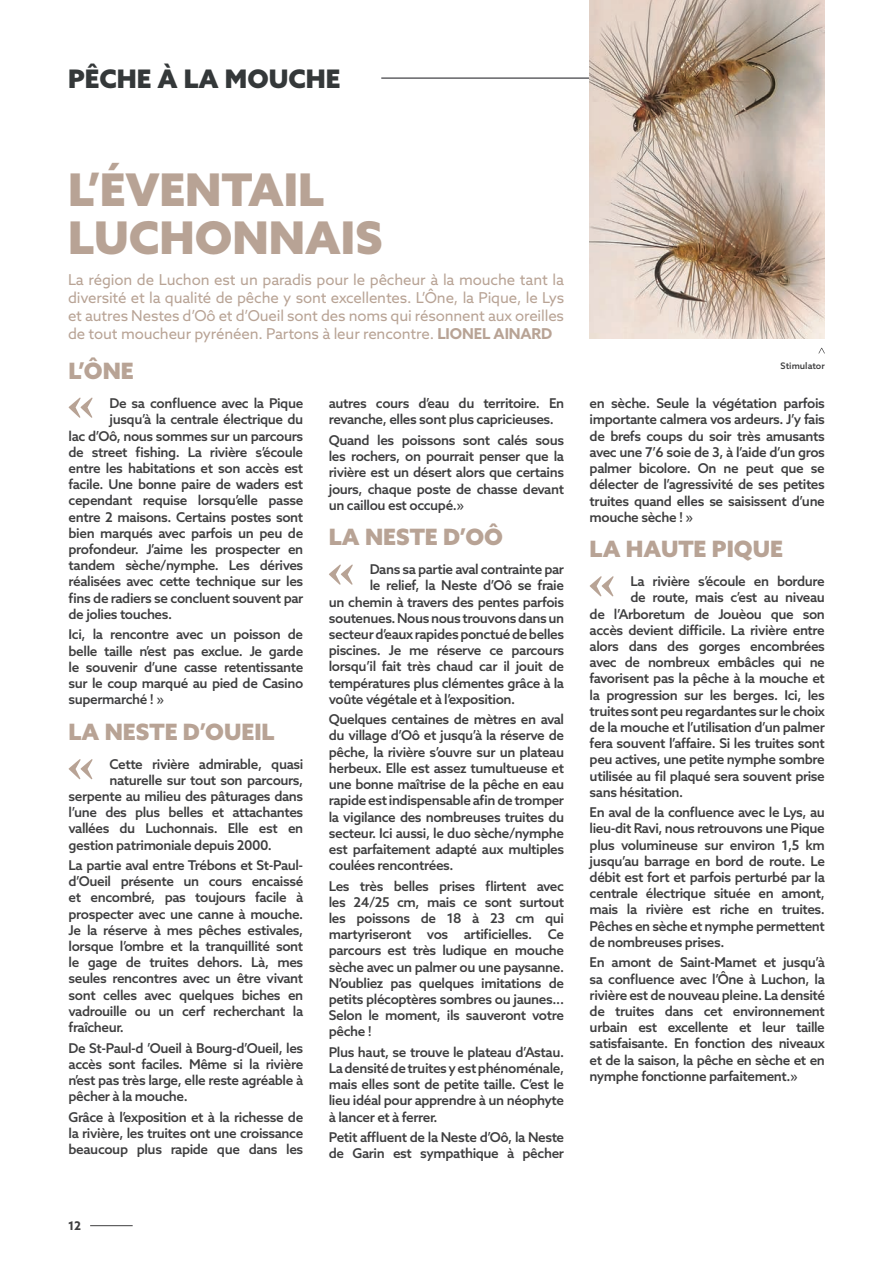
<style>
.page{position:relative;width:893px;height:1263px;background:#fff}
.page>*{position:absolute;margin:0;border:0;box-sizing:border-box;transform-origin:0 0}
.t1{font:900 45px/48px "Azo Sans";color:#b8a395}
.t2{font:900 25.5px "Azo Sans";color:#343839}
.t3{font:900 22.5px "Azo Sans";color:#b8a395}
.t4{font:15px/18px "Azo Sans";letter-spacing:-.01em;color:#b8a395;text-align:justify}
.t5{font:500 13.5px/16.2px "Azo Sans";letter-spacing:-.03em;color:#3e3e3f;text-align:justify}
.t6{font:700 12px "Azo Sans";color:#3e3e3f}
.t7{font:500 9px "Azo Sans";color:#3e3e3f}
.s1{font-weight:700}
</style>
<div class="page">
<hr style="left:90px;top:1225px;width:43px;height:1px;background:#3e3e3f">
<svg style="left:818px;top:348px;width:7px;height:5px"></svg>
<hr style="left:381px;top:77px;width:444px;height:2px;background:#636366">
<img style="left:590px;top:0;width:235px;height:339px">
<svg style="left:69px;top:398px;width:23px;height:20px"></svg>
<svg style="left:69px;top:759px;width:23px;height:20px"></svg>
<svg style="left:329px;top:564px;width:24px;height:21px"></svg>
<svg style="left:590px;top:576px;width:23px;height:20px"></svg>
<h2 class="t2" style="left:68px;top:62px;width:274px">PÊCHE À LA MOUCHE</h2>
<h1 class="t1" style="left:68px;top:165px;width:316px">L’ÉVENTAIL<br>LUCHONNAIS</h1>
<p class="t4" style="left:68px;top:270px;width:498px">La région de Luchon est un paradis pour le pêcheur à la mouche tant la diversité et la qualité de pêche y sont excellentes. L’Ône, la Pique, le Lys et autres Nestes d’Oô et d’Oueil sont des noms qui résonnent aux oreilles de tout moucheur pyrénéen. Partons à leur rencontre. <span class="s1">LIONEL AINARD</span></p>
<h3 class="t3" style="left:69px;top:356px;width:67px">L’ÔNE</h3>
<p class="t5" style="left:109px;top:395px;width:195px">De sa confluence avec la Pique</p>
<p class="t5" style="left:109px;top:411px;width:195px">jusqu’à la centrale électrique du</p>
<p class="t5" style="left:69px;top:427px;width:236px">lac d’Oô, nous sommes sur un parcours</p>
<p class="t5" style="left:69px;top:444px;width:236px">de street fishing. La rivière s’écoule</p>
<p class="t5" style="left:69px;top:460px;width:236px">entre les habitations et son accès est</p>
<p class="t5" style="left:69px;top:476px;width:236px">facile. Une bonne paire de waders est</p>
<p class="t5" style="left:69px;top:492px;width:236px">cependant requise lorsqu’elle passe</p>
<p class="t5" style="left:69px;top:508px;width:236px">entre 2 maisons. Certains postes sont</p>
<p class="t5" style="left:69px;top:525px;width:236px">bien marqués avec parfois un peu de</p>
<p class="t5" style="left:69px;top:541px;width:236px">profondeur. J’aime les prospecter en</p>
<p class="t5" style="left:69px;top:557px;width:236px">tandem sèche/nymphe. Les dérives</p>
<p class="t5" style="left:69px;top:573px;width:236px">réalisées avec cette technique sur les</p>
<p class="t5" style="left:69px;top:589px;width:236px">fins de radiers se concluent souvent par</p>
<p class="t5" style="left:69px;top:606px;width:105px">de jolies touches.</p>
<p class="t5" style="left:69px;top:626px;width:236px">Ici, la rencontre avec un poisson de belle taille n’est pas exclue. Je garde le souvenir d’une casse retentissante sur le coup marqué au pied de Casino supermarché ! »</p>
<h3 class="t3" style="left:69px;top:716px;width:207px">LA NESTE D’OUEIL</h3>
<p class="t5" style="left:109px;top:755px;width:195px">Cette rivière admirable, quasi</p>
<p class="t5" style="left:109px;top:772px;width:195px">naturelle sur tout son parcours,</p>
<p class="t5" style="left:69px;top:788px;width:236px">serpente au milieu des pâturages dans</p>
<p class="t5" style="left:69px;top:804px;width:236px">l’une des plus belles et attachantes</p>
<p class="t5" style="left:69px;top:820px;width:236px">vallées du Luchonnais. Elle est en</p>
<p class="t5" style="left:69px;top:836px;width:205px">gestion patrimoniale depuis 2000.</p>
<p class="t5" style="left:69px;top:857px;width:236px">La partie aval entre Trébons et St-Paul&shy;d’Oueil présente un cours encaissé et encombré, pas toujours facile à prospecter avec une canne à mouche.<br>Je la réserve à mes pêches estivales, lorsque l’ombre et la tranquillité sont le gage de truites dehors. Là, mes seules rencontres avec un être vivant sont celles avec quelques biches en vadrouille ou un cerf recherchant la fraîcheur.</p>
<p class="t5" style="left:69px;top:1039px;width:236px">De St-Paul-d ’Oueil à Bourg-d’Oueil, les accès sont faciles. Même si la rivière n’est pas très large, elle reste agréable à pêcher à la mouche.</p>
<p class="t5" style="left:69px;top:1108px;width:236px">Grâce à l’exposition et à la richesse de la rivière, les truites ont une croissance beaucoup plus rapide que dans les</p>
<p class="t5" style="left:329px;top:395px;width:237px">autres cours d’eau du territoire. En revanche, elles sont plus capricieuses.</p>
<p class="t5" style="left:329px;top:432px;width:237px">Quand les poissons sont calés sous les rochers, on pourrait penser que la rivière est un désert alors que certains jours, chaque poste de chasse devant un caillou est occupé.»</p>
<h3 class="t3" style="left:329px;top:522px;width:176px">LA NESTE D’OÔ</h3>
<p class="t5" style="left:370px;top:561px;width:196px">Dans sa partie aval contrainte par</p>
<p class="t5" style="left:370px;top:577px;width:196px">le relief, la Neste d’Oô se fraie</p>
<p class="t5" style="left:329px;top:593px;width:237px">un chemin à travers des pentes parfois</p>
<p class="t5" style="left:329px;top:610px;width:237px">soutenues. Nous nous trouvons dans un</p>
<p class="t5" style="left:329px;top:626px;width:237px">secteur d’eaux rapides ponctué de belles</p>
<p class="t5" style="left:329px;top:642px;width:237px">piscines. Je me réserve ce parcours</p>
<p class="t5" style="left:329px;top:658px;width:237px">lorsqu’il fait très chaud car il jouit de</p>
<p class="t5" style="left:329px;top:674px;width:237px">températures plus clémentes grâce à la</p>
<p class="t5" style="left:329px;top:691px;width:188px">voûte végétale et à l’exposition.</p>
<p class="t5" style="left:329px;top:711px;width:237px">Quelques centaines de mètres en aval du village d’Oô et jusqu’à la réserve de pêche, la rivière s’ouvre sur un plateau herbeux. Elle est assez tumultueuse et une bonne maîtrise de la pêche en eau rapide est indispensable afin de tromper la vigilance des nombreuses truites du secteur. Ici aussi, le duo sèche/nymphe est parfaitement adapté aux multiples coulées rencontrées.</p>
<p class="t5" style="left:329px;top:877px;width:237px">Les très belles prises flirtent avec les 24/25 cm, mais ce sont surtout les poissons de 18 à 23 cm qui martyriseront vos artificielles. Ce parcours est très ludique en mouche sèche avec un palmer ou une paysanne.<br>N’oubliez pas quelques imitations de petits plécoptères sombres ou jaunes...<br>Selon le moment, ils sauveront votre pêche !</p>
<p class="t5" style="left:329px;top:1044px;width:237px">Plus haut, se trouve le plateau d’Astau.<br>La densité de truites y est phénoménale, mais elles sont de petite taille. C’est le lieu idéal pour apprendre à un néophyte à lancer et à ferrer.</p>
<p class="t5" style="left:329px;top:1129px;width:237px">Petit affluent de la Neste d’Oô, la Neste de Garin est sympathique à pêcher</p>
<p class="t6" style="left:68px;top:1218px;width:15px">12</p>
<p class="t7" style="left:781px;top:360px;width:46px">Stimulator</p>
<p class="t5" style="left:590px;top:395px;width:237px">en sèche. Seule la végétation parfois importante calmera vos ardeurs. J’y fais de brefs coups du soir très amusants avec une 7’6 soie de 3, à l’aide d’un gros palmer bicolore. On ne peut que se délecter de l’agressivité de ses petites truites quand elles se saisissent d’une mouche sèche ! »</p>
<h3 class="t3" style="left:590px;top:534px;width:195px">LA HAUTE PIQUE</h3>
<p class="t5" style="left:630px;top:573px;width:196px">La rivière s’écoule en bordure</p>
<p class="t5" style="left:630px;top:589px;width:196px">de route, mais c’est au niveau</p>
<p class="t5" style="left:590px;top:605px;width:237px">de l’Arboretum de Jouèou que son</p>
<p class="t5" style="left:590px;top:622px;width:237px">accès devient difficile. La rivière entre</p>
<p class="t5" style="left:590px;top:638px;width:237px">alors dans des gorges encombrées</p>
<p class="t5" style="left:590px;top:654px;width:237px">avec de nombreux embâcles qui ne</p>
<p class="t5" style="left:590px;top:670px;width:237px">favorisent pas la pêche à la mouche et</p>
<p class="t5" style="left:590px;top:686px;width:237px">la progression sur les berges. Ici, les</p>
<p class="t5" style="left:590px;top:703px;width:237px">truites sont peu regardantes sur le choix</p>
<p class="t5" style="left:590px;top:719px;width:237px">de la mouche et l’utilisation d’un palmer</p>
<p class="t5" style="left:590px;top:735px;width:237px">fera souvent l’affaire. Si les truites sont</p>
<p class="t5" style="left:590px;top:751px;width:237px">peu actives, une petite nymphe sombre</p>
<p class="t5" style="left:590px;top:767px;width:237px">utilisée au fil plaqué sera souvent prise</p>
<p class="t5" style="left:590px;top:784px;width:95px">sans hésitation.</p>
<p class="t5" style="left:590px;top:804px;width:237px">En aval de la confluence avec le Lys, au lieu-dit Ravi, nous retrouvons une Pique plus volumineuse sur environ 1,5 km jusqu’au barrage en bord de route. Le débit est fort et parfois perturbé par la centrale électrique située en amont, mais la rivière est riche en truites.<br>Pêches en sèche et nymphe permettent de nombreuses prises.</p>
<p class="t5" style="left:590px;top:954px;width:237px">En amont de Saint-Mamet et jusqu’à sa confluence avec l’Ône à Luchon, la rivière est de nouveau pleine. La densité de truites dans cet environnement urbain est excellente et leur taille satisfaisante. En fonction des niveaux et de la saison, la pêche en sèche et en nymphe fonctionne parfaitement.»</p>
</div>
